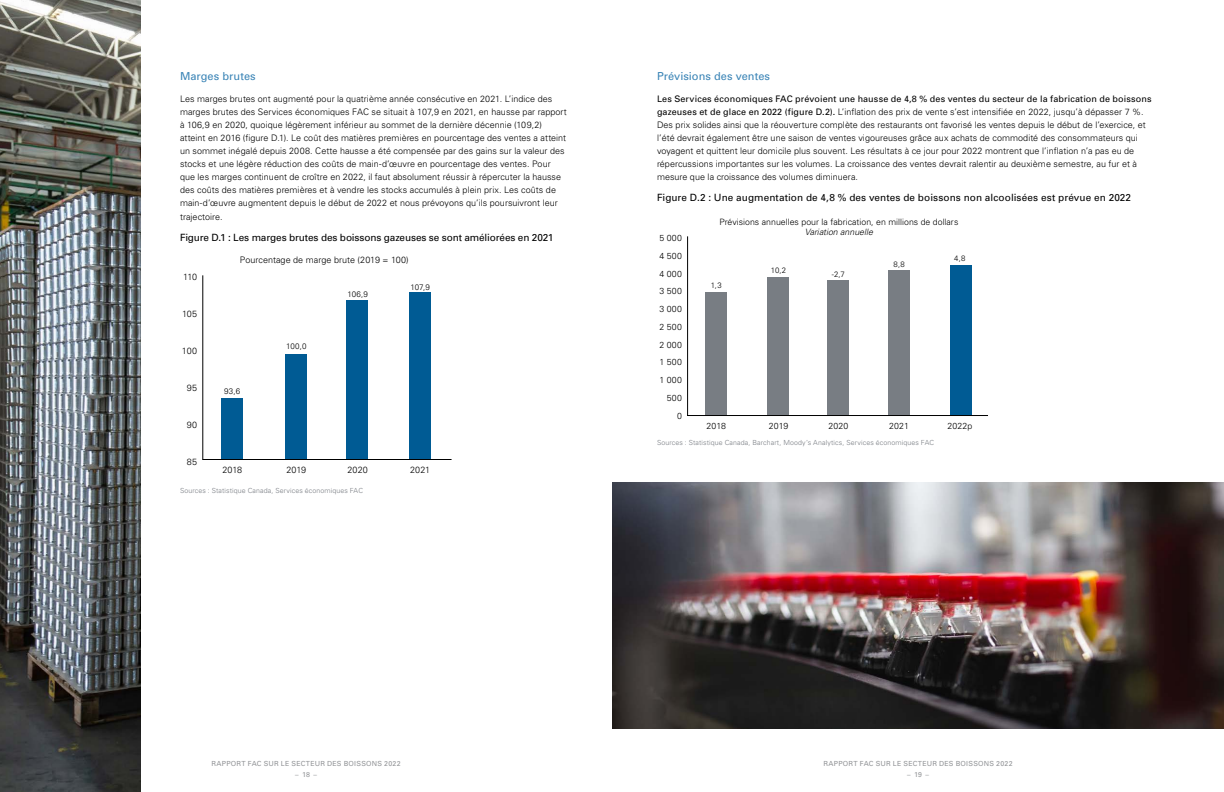
<style>
.page{position:relative;width:1224px;height:792px;background:#fff}
.page>*{position:absolute;margin:0;border:0;box-sizing:border-box;transform-origin:0 0}
.t1{font:11px "Univers";letter-spacing:.005em;color:#3a84b6}
.t2{font:10px "Univers";color:#000}
.t3{font:300 9px/13px "Univers";letter-spacing:.005em;color:#000}
.t4{font:300 9px "Univers";letter-spacing:.03em;color:#010101}
.t5{font:300 8.8px "Univers";letter-spacing:.005em;color:#000}
.t6{font:300 8.8px/17.8px "Univers";letter-spacing:.045em;color:#010101;text-align:right}
.t7{font:italic 300 8.8px "Univers";color:#000}
.t8{font:300 8px "Univers";letter-spacing:.01em;color:#000}
.t9{font:300 7.8px "Univers";color:#000}
.t10{font:300 7px "Univers";letter-spacing:.015em;color:#797d83}
.t11{font:7px/11px "Univers";letter-spacing:.035em;color:#939598;text-align:center}
.s1{font-weight:400}
</style>
<div class="page">
<div style="left:221px;top:398px;width:22px;height:62px;background:#005b94"></div>
<div style="left:285px;top:354px;width:22px;height:106px;background:#005b94"></div>
<div style="left:346px;top:300px;width:22px;height:160px;background:#005b94"></div>
<div style="left:409px;top:292px;width:22px;height:168px;background:#005b94"></div>
<hr style="left:203px;top:275px;width:1px;height:185px;background:#000">
<hr style="left:203px;top:459px;width:249px;height:1px;background:#000">
<div style="left:706px;top:292px;width:21px;height:124px;background:#787d83"></div>
<div style="left:768px;top:277px;width:21px;height:139px;background:#787d83"></div>
<div style="left:827px;top:280px;width:22px;height:136px;background:#787d83"></div>
<div style="left:889px;top:270px;width:21px;height:146px;background:#787d83"></div>
<div style="left:950px;top:265px;width:21px;height:151px;background:#005b94"></div>
<hr style="left:687px;top:236px;width:1px;height:180px;background:#000">
<hr style="left:687px;top:415px;width:301px;height:1px;background:#000">
<img style="left:0;top:0;width:141px;height:792px">
<img style="left:612px;top:482px;width:612px;height:247px">
<p class="t1" style="left:180px;top:69px;width:77px">Marges brutes</p>
<p class="t3" style="left:180px;top:92px;width:388px">Les marges brutes ont augmenté pour la quatrième année consécutive en 2021. L’indice des marges brutes des Services économiques FAC se situait à 107,9 en 2021, en hausse par rapport à 106,9 en 2020, quoique légèrement inférieur au sommet de la dernière décennie (109,2) atteint en 2016 (figure D.1). Le coût des matières premières en pourcentage des ventes a atteint un sommet inégalé depuis 2008. Cette hausse a été compensée par des gains sur la valeur des stocks et une légère réduction des coûts de main-d’œuvre en pourcentage des ventes. Pour que les marges continuent de croître en 2022, il faut absolument réussir à répercuter la hausse des coûts des matières premières et à vendre les stocks accumulés à plein prix. Les coûts de main-d’œuvre augmentent depuis le début de 2022 et nous prévoyons qu’ils poursuivront leur</p>
<p class="t3" style="left:180px;top:210px;width:44px">trajectoire.</p>
<p class="t2" style="left:180px;top:231px;width:375px">Figure D.1 : Les marges brutes des boissons gazeuses se sont améliorées en 2021</p>
<p class="t4" style="left:183px;top:272px;width:16px">110</p>
<p class="t4" style="left:182px;top:309px;width:17px">105</p>
<p class="t4" style="left:182px;top:346px;width:17px">100</p>
<p class="t4" style="left:187px;top:383px;width:12px">95</p>
<p class="t4" style="left:187px;top:420px;width:12px">90</p>
<p class="t4" style="left:187px;top:457px;width:12px">85</p>
<p class="t3" style="left:240px;top:253px;width:170px">Pourcentage de marge brute (2019 = 100)</p>
<p class="t8" style="left:224px;top:386px;width:18px">93,6</p>
<p class="t8" style="left:286px;top:341px;width:22px">100,0</p>
<p class="t8" style="left:347px;top:290px;width:22px">106,9</p>
<p class="t8" style="left:410px;top:282px;width:21px">107,9</p>
<p class="t3" style="left:222px;top:463px;width:21px">2018</p>
<p class="t3" style="left:286px;top:463px;width:21px">2019</p>
<p class="t3" style="left:348px;top:463px;width:22px">2020</p>
<p class="t3" style="left:410px;top:463px;width:22px">2021</p>
<p class="t10" style="left:180px;top:487px;width:185px">Sources : Statistique Canada, Services économiques FAC</p>
<p class="t1" style="left:657px;top:69px;width:115px">Prévisions des ventes</p>
<p class="t3" style="left:657px;top:92px;width:496px"><span class="s1">Les Services économiques FAC prévoient une hausse de 4,8 % des ventes du secteur de la fabrication de boissons gazeuses et de glace en 2022 (figure D.2).</span> L’inflation des prix de vente s’est intensifiée en 2022, jusqu’à dépasser 7 %.<br>Des prix solides ainsi que la réouverture complète des restaurants ont favorisé les ventes depuis le début de l’exercice, et l’été devrait également être une saison de ventes vigoureuses grâce aux achats de commodité des consommateurs qui voyagent et quittent leur domicile plus souvent. Les résultats à ce jour pour 2022 montrent que l’inflation n’a pas eu de répercussions importantes sur les volumes. La croissance des ventes devrait ralentir au deuxième semestre, au fur et à mesure que la croissance des volumes diminuera.</p>
<p class="t2" style="left:657px;top:191px;width:476px">Figure D.2 : Une augmentation de 4,8 % des ventes de boissons non alcoolisées est prévue en 2022</p>
<p class="t6" style="left:659px;top:229px;width:24px">5 000<br>4 500<br>4 000<br>3 500<br>3 000<br>2 500<br>2 000<br>1 500<br>1 000<br>500<br>0</p>
<p class="t5" style="left:719px;top:216px;width:241px">Prévisions annuelles pour la fabrication, en millions de dollars</p>
<p class="t7" style="left:805px;top:227px;width:70px">Variation annuelle</p>
<p class="t9" style="left:711px;top:280px;width:12px">1,3</p>
<p class="t9" style="left:771px;top:266px;width:17px">10,2</p>
<p class="t9" style="left:832px;top:269px;width:14px">-2,7</p>
<p class="t9" style="left:893px;top:260px;width:13px">8,8</p>
<p class="t9" style="left:954px;top:253px;width:13px">4,8</p>
<p class="t5" style="left:707px;top:421px;width:21px">2018</p>
<p class="t5" style="left:769px;top:421px;width:21px">2019</p>
<p class="t5" style="left:828px;top:421px;width:21px">2020</p>
<p class="t5" style="left:889px;top:421px;width:21px">2021</p>
<p class="t5" style="left:947px;top:421px;width:26px">2022p</p>
<p class="t10" style="left:657px;top:439px;width:279px">Sources : Statistique Canada, Barchart, Moody’s Analytics, Services économiques FAC</p>
<p class="t11" style="left:211px;top:757px;width:191px">RAPPORT FAC SUR LE SECTEUR DES BOISSONS 2022 –18–</p>
<p class="t11" style="left:823px;top:757px;width:191px">RAPPORT FAC SUR LE SECTEUR DES BOISSONS 2022 –19–</p>
</div>
